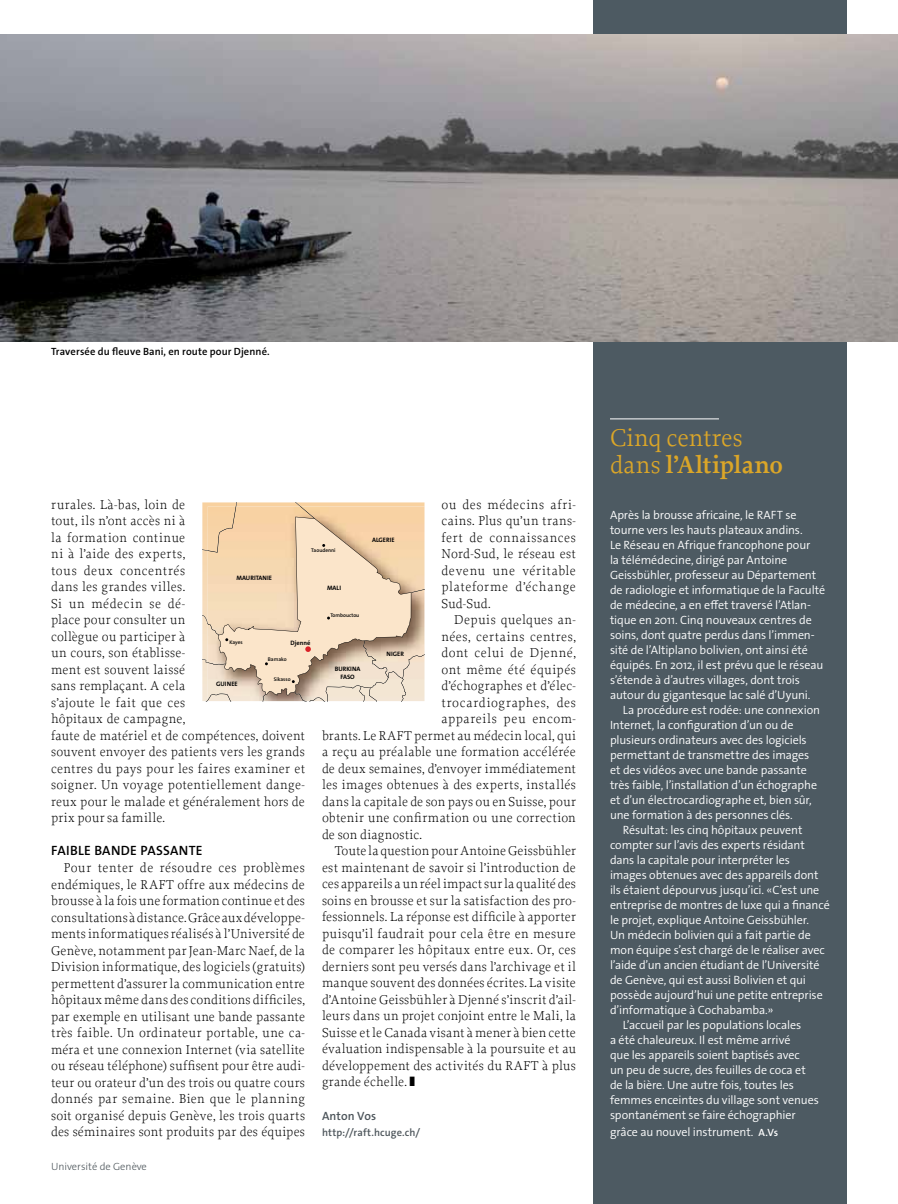
<style>
.page{position:relative;width:898px;height:1204px;background:#fff}
.page>*{position:absolute;margin:0;border:0;box-sizing:border-box;transform-origin:0 0}
.t1{font:25.5px/27px "Proforma";color:#dba628}
.t2{font:300 13.5px/16.5px "Proforma";letter-spacing:.02em;color:#000;text-align:justify}
.t3{font:300 13.5px "Proforma";letter-spacing:.04em;color:#000}
.t4{font:300 13.5px "Proforma";letter-spacing:.05em;color:#000}
.t5{font:600 13.5px "The Sans Os F";color:#000}
.t6{font:300 12px/15px "The Sans Os F";letter-spacing:-.01em;color:#fff}
.t7{font:600 12px "The Sans Os F";letter-spacing:.01em;color:#4d555b}
.t8{font:600 10.5px "The Sans Os F";letter-spacing:.01em;color:#000}
.t9{font:600 10.5px "The Sans Os F";letter-spacing:.01em;color:#4d555b}
.t10{font:300 10.5px "The Sans Os F";color:#4d555b}
.t11{font:700 6.45px/7.6px "The Sans Os F";color:#000;text-align:center}
.t12{font:600 5.25px "The Sans Os F";color:#000}
.s1{font-weight:600}
.s2{font-weight:600;font-size:10.5px}
</style>
<div class="page">
<div style="left:592px;top:0;width:254px;height:1203px;background:#4d5a62"></div>
<hr style="left:609px;top:418px;width:109px;height:1px;background:#fff">
<img style="left:0;top:35px;width:897px;height:306px">
<svg style="left:202px;top:502px;width:222px;height:199px;background:#ecd3b5"></svg>
<p class="t8" style="left:51px;top:345px;width:220px">Traversée du fleuve Bani, en route pour Djenné.</p>
<p class="t2" style="left:441px;top:496px;width:136px">ou des médecins afri&shy;cains. Plus qu’un trans&shy;fert de connaissances Nord-Sud, le réseau est devenu une véritable plateforme d’échange Sud-Sud.</p>
<p class="t2" style="left:454px;top:611px;width:123px">Depuis quelques an-</p>
<p class="t3" style="left:441px;top:628px;width:136px">nées, certains centres,</p>
<p class="t2" style="left:441px;top:644px;width:136px">dont celui de Djenné,</p>
<p class="t2" style="left:441px;top:661px;width:136px">ont même été équipés</p>
<p class="t2" style="left:441px;top:677px;width:136px">d’échographes et d’élec-</p>
<p class="t4" style="left:441px;top:694px;width:136px">trocardiographes, des</p>
<p class="t3" style="left:441px;top:710px;width:136px">appareils peu encom-</p>
<p class="t2" style="left:322px;top:727px;width:255px">brants. Le RAFT permet au médecin local, qui</p>
<p class="t2" style="left:322px;top:743px;width:255px">a reçu au préalable une formation accélérée</p>
<p class="t2" style="left:322px;top:760px;width:255px">de deux semaines, d’envoyer immédiatement</p>
<p class="t2" style="left:322px;top:776px;width:255px">les images obtenues à des experts, installés</p>
<p class="t2" style="left:322px;top:793px;width:255px">dans la capitale de son pays ou en Suisse, pour</p>
<p class="t2" style="left:322px;top:809px;width:255px">obtenir une confirmation ou une correction</p>
<p class="t2" style="left:322px;top:826px;width:101px">de son diagnostic.</p>
<p class="t2" style="left:334px;top:842px;width:242px">Toute la question pour Antoine Geissbühler</p>
<p class="t2" style="left:322px;top:859px;width:255px">est maintenant de savoir si l’introduction de</p>
<p class="t2" style="left:322px;top:875px;width:255px">ces appareils a un réel impact sur la qualité des</p>
<p class="t2" style="left:322px;top:892px;width:255px">soins en brousse et sur la satisfaction des pro-</p>
<p class="t2" style="left:322px;top:908px;width:255px">fessionnels. La réponse est difficile à apporter</p>
<p class="t2" style="left:322px;top:925px;width:255px">puisqu’il faudrait pour cela être en mesure</p>
<p class="t2" style="left:322px;top:941px;width:255px">de comparer les hôpitaux entre eux. Or, ces</p>
<p class="t2" style="left:322px;top:957px;width:255px">derniers sont peu versés dans l’archivage et il</p>
<p class="t2" style="left:322px;top:974px;width:255px">manque souvent des données écrites. La visite</p>
<p class="t2" style="left:322px;top:990px;width:255px">d’Antoine Geissbühler à Djenné s’inscrit d’ail-</p>
<p class="t2" style="left:322px;top:1007px;width:255px">leurs dans un projet conjoint entre le Mali, la</p>
<p class="t2" style="left:322px;top:1023px;width:255px">Suisse et le Canada visant à mener à bien cette</p>
<p class="t2" style="left:322px;top:1040px;width:255px">évaluation indispensable à la poursuite et au</p>
<p class="t2" style="left:322px;top:1056px;width:255px">développement des activités du RAFT à plus</p>
<p class="t2" style="left:322px;top:1073px;width:95px">grande échelle. ❚</p>
<p class="t7" style="left:322px;top:1107px;width:56px">Anton Vos</p>
<p class="t9" style="left:322px;top:1125px;width:100px">http://raft.hcuge.ch/</p>
<p class="t2" style="left:51px;top:496px;width:255px;text-align:left">rurales. Là-bas, loin de<br>tout, ils n’ont accès ni à<br>la formation continue<br>ni à l’aide des experts,<br>tous deux concentrés<br>dans les grandes villes.<br>Si un médecin se dé-<br>place pour consulter un<br>collègue ou participer à<br>un cours, son établisse-<br>ment est souvent laissé<br>sans remplaçant. A cela<br>s’ajoute le fait que ces<br>hôpitaux de campagne,<br>faute de matériel et de compétences, doivent souvent envoyer des patients vers les grands centres du pays pour les faires examiner et soigner. Un voyage potentiellement dange&shy;reux pour le malade et généralement hors de prix pour sa famille.</p>
<p class="t5" style="left:51px;top:842px;width:61px">Fai ble bande</p>
<p class="t5" style="left:140px;top:842px;width:9px">passante</p>
<p class="t2" style="left:51px;top:859px;width:255px;text-indent:13px">Pour tenter de résoudre ces problèmes endémiques, le RAFT offre aux médecins de brousse à la fois une formation continue et des consultations à distance. Grâce aux développe&shy;ments informatiques réalisés à l’Université de Genève, notamment par Jean-Marc Naef, de la Division informatique, des logiciels (gratuits) permettent d’assurer la communication entre hôpitaux même dans des conditions difficiles, par exemple en utilisant une bande passante très faible. Un ordinateur portable, une ca&shy;méra et une connexion Internet (via satellite ou réseau téléphone) suffisent pour être audi&shy;teur ou orateur d’un des trois ou quatre cours donnés par semaine. Bien que le planning soit organisé depuis Genève, les trois quarts des séminaires sont produits par des équipes</p>
<p class="t11" style="left:372px;top:535px;width:24px">ALGERIE</p>
<p class="t12" style="left:311px;top:547px;width:26px">Taoudenni</p>
<p class="t11" style="left:236px;top:574px;width:37px">MAURITANIE</p>
<p class="t11" style="left:327px;top:584px;width:16px">MALI</p>
<p class="t12" style="left:330px;top:611px;width:30px">Tombouctou</p>
<p class="t12" style="left:229px;top:638px;width:15px">Kayes</p>
<p class="t11" style="left:290px;top:639px;width:21px">Djenné</p>
<p class="t11" style="left:386px;top:650px;width:19px">NIGER</p>
<p class="t12" style="left:268px;top:655px;width:20px">Bamako</p>
<p class="t11" style="left:334px;top:665px;width:27px">BURKINA<br>FASO</p>
<p class="t12" style="left:274px;top:676px;width:18px">Sikasso</p>
<p class="t11" style="left:216px;top:679px;width:23px">GUINEE</p>
<p class="t10" style="left:51px;top:1159px;width:97px">U niversité de Genève</p>
<h1 class="t1" style="left:609px;top:424px;width:174px">Cinq centres dans <span class="s1">l’Altiplano</span></h1>
<p class="t6" style="left:609px;top:507px;width:216px">Après la brousse africaine, le RAFT se tourne vers les hauts plateaux andins.<br>Le Réseau en Afrique francophone pour<br>la télémédecine, dirigé par Antoine Geissbühler, professeur au Département de radiologie et informatique de la Faculté de médecine, a en effet traversé l’Atlan&shy;tique en 2011. Cinq nouveaux centres de soins, dont quatre perdus dans l’immen&shy;sité de l’Altiplano bolivien, ont ainsi été équipés. En 2012, il est prévu que le réseau s’étende à d’autres villages, dont trois autour du gigantesque lac salé d’Uyuni.</p>
<p class="t6" style="left:609px;top:702px;width:211px;text-indent:13px">La procédure est rodée: une connexion Internet, la configuration d’un ou de plusieurs ordinateurs avec des logiciels permettant de transmettre des images et des vidéos avec une bande passante très faible, l’installation d’un échographe et d’un électrocardiographe et, bien sûr, une formation à des personnes clés.</p>
<p class="t6" style="left:622px;top:822px;width:181px">Résultat: les cinq hôpitaux peuvent</p>
<p class="t6" style="left:609px;top:837px;width:196px">compter sur l’avis des experts résidant</p>
<p class="t6" style="left:609px;top:852px;width:181px">dans la capitale pour interpréter les</p>
<p class="t6" style="left:609px;top:867px;width:210px">images obtenues avec des appareils dont</p>
<p class="t6" style="left:609px;top:882px;width:211px">ils étaient dépourvus jusqu’ici. «C’est une</p>
<p class="t6" style="left:609px;top:897px;width:221px">entreprise de montres de luxe qui a financé</p>
<p class="t6" style="left:609px;top:912px;width:200px">le projet, explique Antoine Geissbühler.</p>
<p class="t6" style="left:609px;top:927px;width:202px">Un médecin bolivien qui a fait partie de</p>
<p class="t6" style="left:609px;top:942px;width:216px">mon équipe s’est chargé de le réaliser avec</p>
<p class="t6" style="left:609px;top:957px;width:211px">l’aide d’un ancien étudiant de l’Université</p>
<p class="t6" style="left:609px;top:972px;width:197px">de Genève, qui est aussi Bolivien et qui</p>
<p class="t6" style="left:609px;top:987px;width:214px">possède aujourd’hui une petite entreprise</p>
<p class="t6" style="left:609px;top:1002px;width:165px">d’informatique à Cochabamba.»</p>
<p class="t6" style="left:622px;top:1017px;width:180px">L’accueil par les populations locales</p>
<p class="t6" style="left:609px;top:1032px;width:182px">a été chaleureux. Il est même arrivé</p>
<p class="t6" style="left:609px;top:1047px;width:191px">que les appareils soient baptisés avec</p>
<p class="t6" style="left:609px;top:1062px;width:197px">un peu de sucre, des feuilles de coca et</p>
<p class="t6" style="left:609px;top:1077px;width:185px">de la bière. Une autre fois, toutes les</p>
<p class="t6" style="left:609px;top:1092px;width:210px">femmes enceintes du village sont venues</p>
<p class="t6" style="left:609px;top:1107px;width:187px">spontanément se faire échographier</p>
<p class="t6" style="left:609px;top:1124px;width:170px">grâce au nouvel instrument. <span class="s2">A.Vs</span></p>
</div>
